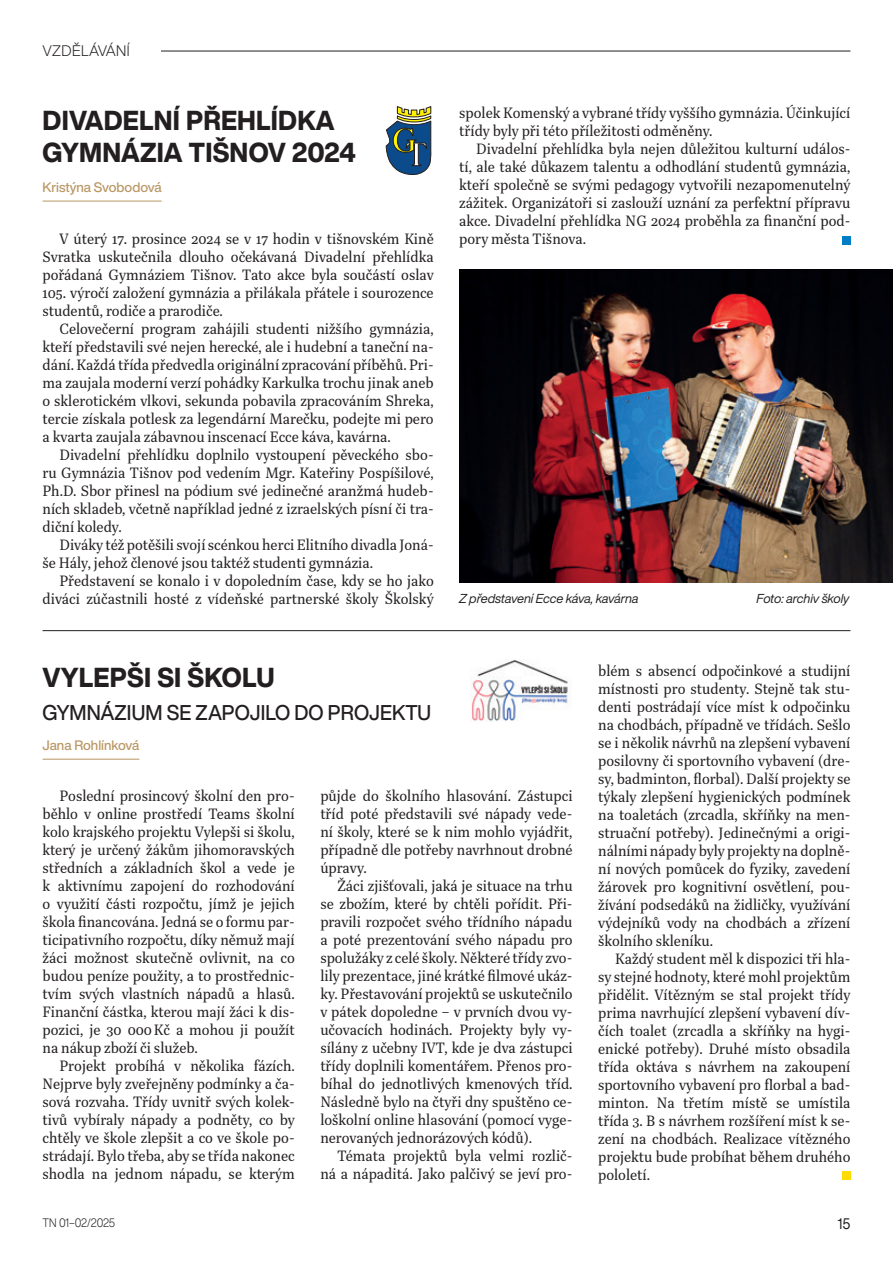
<style>
.page{position:relative;width:893px;height:1263px;background:#fff}
.page>*{position:absolute;margin:0;border:0;box-sizing:border-box;transform-origin:0 0}
.nadpis1{font:800 27px "Helvetica Now Display";letter-spacing:.01em;color:#231f20;scale:.95 1}
.nadpis2{font:500 21px "Helvetica Now Display";letter-spacing:.005em;color:#231f20;scale:.95 1}
.text_normal_TN{font:15.45px/18px "Quinn Text";color:#231f20;text-align:justify;scale:.92 1}
.rubrika_hlavička_levá{font:300 15px "Helvetica Now Display";letter-spacing:.025em;color:#231f20}
.t1{font:15px "Helvetica Now Display";color:#231f20;scale:.92 1}
.autor_textu{font:500 13.5px "Helvetica Now Display";color:#b99764}
.popis_fotek{font:italic 12.75px "Helvetica Now Display";letter-spacing:-.01em;color:#231f20}
.t2{font:300 12px "Helvetica Now Display";letter-spacing:-.025em;color:#231f20;scale:.92 1}
</style>
<div class="page">
<hr style="left:43px;top:51px;width:807px;height:1px;background:#231f20">
<div style="left:43px;top:43px;width:118px;height:18px;background:#fff"></div>
<hr style="left:43px;top:201px;width:119px;height:1px;background:#b99764">
<svg style="left:386px;top:106px;width:45px;height:69px"></svg>
<img style="left:459px;top:269px;width:434px;height:313px">
<hr style="left:43px;top:759px;width:96px;height:1px;background:#b99764">
<img style="left:471px;top:660px;width:97px;height:62px">
<hr style="left:43px;top:630px;width:807px;height:1px;background:#231f20">
<div style="left:842px;top:236px;width:8px;height:8px;background:#007ec5"></div>
<div style="left:842px;top:1171px;width:8px;height:9px;background:#ffdc01"></div>
<p class="rubrika_hlavička_levá" style="left:43px;top:40px;width:89px">VZDĚLÁVÁNÍ</p>
<p class="nadpis1" style="left:43px;top:102px;width:309px">DIVADELNÍ PŘEHLÍDKA</p>
<p class="nadpis1" style="left:43px;top:134px;width:331px">GYMNÁZIA TIŠNOV 2024</p>
<p class="autor_textu" style="left:43px;top:178px;width:121px">Kristýna Svobodová</p>
<p class="text_normal_TN" style="left:43px;top:229px;width:427px;text-indent:17px">V úterý 17. prosince 2024 se v 17 hodin v tišnovském Kině Svratka uskutečnila dlouho očekávaná Divadelní přehlídka pořádaná Gymnáziem Tišnov. Tato akce byla součástí oslav 105. výročí založení gymnázia a přilákala přátele i sourozence studentů, rodiče a prarodiče.</p>
<p class="text_normal_TN" style="left:43px;top:319px;width:427px;text-indent:17px">Celovečerní program zahájili studenti nižšího gymnázia, kteří představili své nejen herecké, ale i hudební a taneční na&shy;dání. Každá třída předvedla originální zpracování příběhů. Pri&shy;ma zaujala moderní verzí pohádky Karkulka trochu jinak aneb o sklerotickém vlkovi, sekunda pobavila zpracováním Shreka, tercie získala potlesk za legendární Marečku, podejte mi pero a kvarta zaujala zábavnou inscenací Ecce káva, kavárna.</p>
<p class="text_normal_TN" style="left:43px;top:445px;width:427px;text-indent:17px">Divadelní přehlídku doplnilo vystoupení pěveckého sbo&shy;ru Gymnázia Tišnov pod vedením Mgr. Kateřiny Pospíšilové, Ph.D. Sbor přinesl na pódium své jedinečné aranžmá hudeb&shy;ních skladeb, včetně například jedné z izraelských písní či tra&shy;diční koledy.</p>
<p class="text_normal_TN" style="left:43px;top:535px;width:427px;text-indent:17px">Diváky též potěšili svojí scénkou herci Elitního divadla Joná&shy;še Hály, jehož členové jsou taktéž studenti gymnázia.</p>
<p class="text_normal_TN" style="left:43px;top:571px;width:427px;text-align:right">Představení se konalo i v dopoledním čase, kdy se ho jako diváci zúčastnili hosté z vídeňské partnerské školy Školský</p>
<p class="text_normal_TN" style="left:459px;top:104px;width:427px">spolek Komenský a vybrané třídy vyššího gymnázia. Účinkující třídy byly při této příležitosti odměněny.</p>
<p class="text_normal_TN" style="left:459px;top:140px;width:427px;text-indent:17px">Divadelní přehlídka byla nejen důležitou kulturní událos&shy;tí, ale také důkazem talentu a odhodlání studentů gymnázia, kteří společně se svými pedagogy vytvořili nezapomenutelný zážitek. Organizátoři si zaslouží uznání za perfektní přípravu akce. Divadelní přehlídka NG 2024 proběhla za finanční pod&shy;pory města Tišnova.</p>
<p class="popis_fotek" style="left:459px;top:590px;width:181px">Z představení Ecce káva, kavárna</p>
<p class="popis_fotek" style="left:757px;top:590px;width:94px">Foto: archiv školy</p>
<p class="nadpis1" style="left:43px;top:659px;width:246px">VYLEPŠI SI ŠKOLU</p>
<p class="nadpis2" style="left:43px;top:698px;width:410px">GYMNÁZIUM SE ZAPOJILO DO PROJEKTU</p>
<p class="autor_textu" style="left:43px;top:736px;width:98px">Jana Rohlínková</p>
<p class="text_normal_TN" style="left:43px;top:786px;width:276px;text-indent:17px">Poslední prosincový školní den pro&shy;běhlo v online prostředí Teams školní kolo krajského projektu Vylepši si školu, který je určený žákům jihomoravských středních a základních škol a vede je k aktivnímu zapojení do rozhodování o využití části rozpočtu, jímž je jejich škola financována. Jedná se o formu par&shy;ticipativního rozpočtu, díky němuž mají žáci možnost skutečně ovlivnit, na co budou peníze použity, a to prostřednic&shy;tvím svých vlastních nápadů a hlasů.<br>Finanční částka, kterou mají žáci k dis&shy;pozici, je 30 000Kč a mohou ji použít na nákup zboží či služeb.</p>
<p class="text_normal_TN" style="left:43px;top:1056px;width:276px;text-indent:17px">Projekt probíhá v několika fázích.<br>Nejprve byly zveřejněny podmínky a ča&shy;sová rozvaha. Třídy uvnitř svých kolek&shy;tivů vybíraly nápady a podněty, co by chtěly ve škole zlepšit a co ve škole po&shy;strádají. Bylo třeba, aby se třída nakonec shodla na jednom nápadu, se kterým</p>
<p class="text_normal_TN" style="left:320px;top:786px;width:276px">půjde do školního hlasování. Zástupci tříd poté představili své nápady vede&shy;ní školy, které se k nim mohlo vyjádřit, případně dle potřeby navrhnout drobné úpravy.</p>
<p class="text_normal_TN" style="left:320px;top:876px;width:276px;text-indent:17px">Žáci zjišťovali, jaká je situace na trhu se zbožím, které by chtěli pořídit. Při&shy;pravili rozpočet svého třídního nápadu a poté prezentování svého nápadu pro spolužáky z celé školy. Některé třídy zvo&shy;lily prezentace, jiné krátké filmové ukáz&shy;ky. Přestavování projektů se uskutečnilo v pátek dopoledne – v prvních dvou vy&shy;učovacích hodinách. Projekty byly vy&shy;sílány z učebny IVT, kde je dva zástupci třídy doplnili komentářem. Přenos pro&shy;bíhal do jednotlivých kmenových tříd.<br>Následně bylo na čtyři dny spuštěno ce&shy;loškolní online hlasování (pomocí vyge&shy;nerovaných jednorázových kódů).</p>
<p class="text_normal_TN" style="left:320px;top:1146px;width:276px;text-align:right">Témata projektů byla velmi rozlič&shy;ná a nápaditá. Jako palčivý se jeví pro-</p>
<p class="text_normal_TN" style="left:598px;top:661px;width:276px">blém s absencí odpočinkové a studijní místnosti pro studenty. Stejně tak stu&shy;denti postrádají více míst k odpočinku na chodbách, případně ve třídách. Sešlo se i několik návrhů na zlepšení vybavení posilovny či sportovního vybavení (dre&shy;sy, badminton, florbal). Další projekty se týkaly zlepšení hygienických podmínek na toaletách (zrcadla, skříňky na men&shy;struační potřeby). Jedinečnými a origi&shy;nálními nápady byly projekty na doplně&shy;ní nových pomůcek do fyziky, zavedení žárovek pro kognitivní osvětlení, pou&shy;žívání podsedáků na židličky, využívání výdejníků vody na chodbách a zřízení školního skleníku.</p>
<p class="text_normal_TN" style="left:598px;top:949px;width:276px;text-indent:17px">Každý student měl k dispozici tři hla&shy;sy stejné hodnoty, které mohl projektům přidělit. Vítězným se stal projekt třídy prima navrhující zlepšení vybavení dív&shy;čích toalet (zrcadla a skříňky na hygi&shy;enické potřeby). Druhé místo obsadila třída oktáva s návrhem na zakoupení sportovního vybavení pro florbal a bad&shy;minton. Na třetím místě se umístila třída 3. B s návrhem rozšíření míst k se&shy;zení na chodbách. Realizace vítězného projektu bude probíhat během druhého pololetí.</p>
<p class="t2" style="left:43px;top:1214px;width:80px">TN 01–02/2025</p>
<p class="t1" style="left:837px;top:1214px;width:16px">15</p>
</div>
